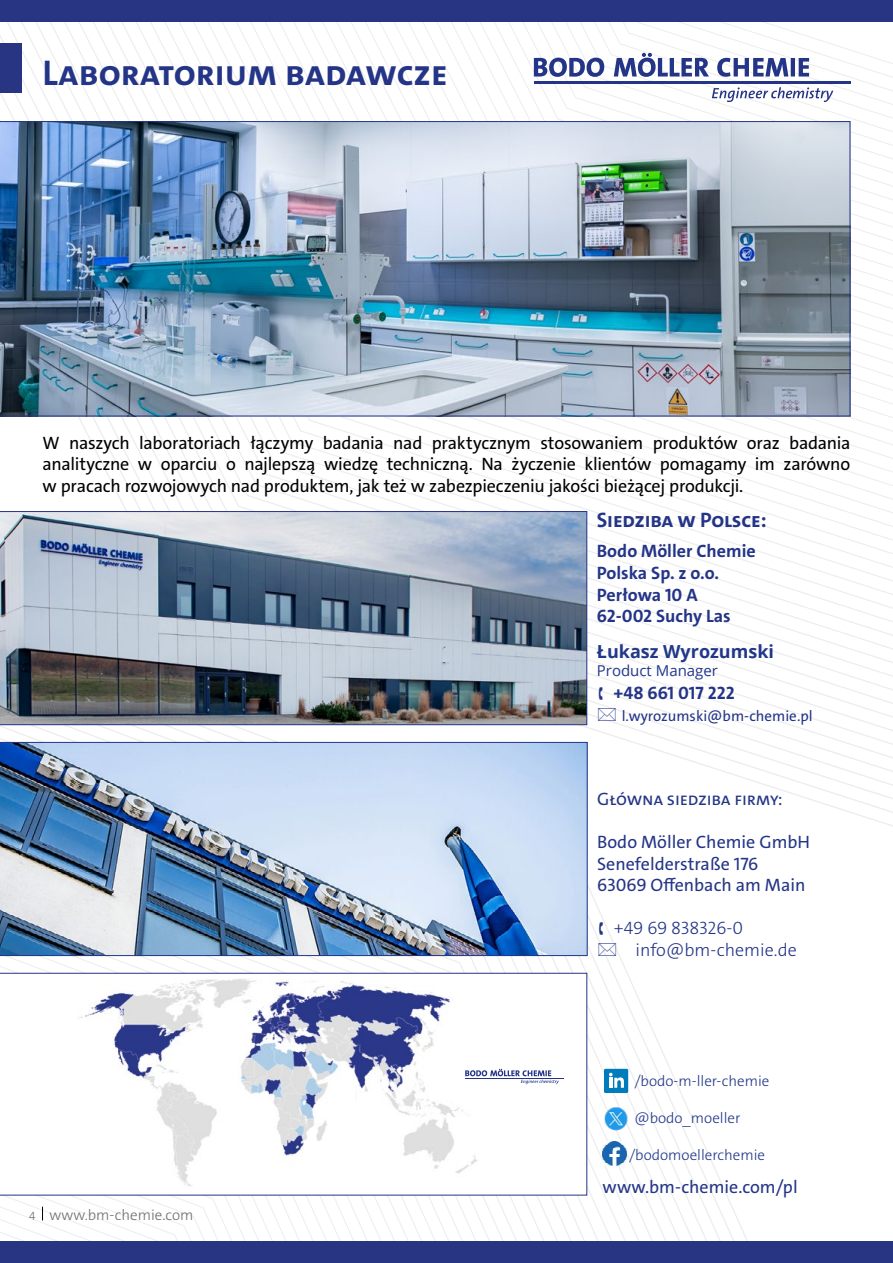
<style>
.page{position:relative;width:893px;height:1263px;background:#fff}
.page>*{position:absolute;margin:0;border:0;box-sizing:border-box;transform-origin:0 0}
.t1{font:700 36px "The Sans E4 s";color:#243587}
.t2{font:700 21px "The Sans E4 s";letter-spacing:-.01em;color:#243587}
.t3{font:18px/21.6px "The Sans E4 s";letter-spacing:-.015em;color:#000;text-align:justify}
.t4{font:18px/21.6px "The Sans E4 s";color:#243587}
.t5{font:700 18px/21.6px "The Sans E4 s";color:#243587}
.t6{font:300 18px/21.6px "The Sans E4 s";color:#243587}
.t7{font:700 18px "Open Sans";color:#213789}
.t8{font:300 15px "The Sans E4 s";color:#213789}
.t9{font:15px "The Sans E4 s";color:#243587}
.t10{font:300 15px "The Sans E4 s";color:#706f6f}
.t11{font:15px "Open Sans";color:#213789}
.s1{font-size:12px}
</style>
<div class="page">
<svg style="left:0;top:956px;width:438px;height:286px"></svg>
<svg style="left:0;top:965px;width:428px;height:277px"></svg>
<svg style="left:230px;top:21px;width:663px;height:405px"></svg>
<svg style="left:411px;top:21px;width:482px;height:153px"></svg>
<div style="left:0;top:0;width:893px;height:21px;background:#283583"></div>
<div style="left:0;top:1242px;width:893px;height:21px;background:#283583"></div>
<img style="left:0;top:742px;width:588px;height:214px">
<img style="left:603px;top:1142px;width:24px;height:24px">
<div style="left:604px;top:1069px;width:24px;height:24px;background:#007cbc"></div>
<svg style="left:609px;top:1073px;width:15px;height:15px"></svg>
<img style="left:604px;top:1107px;width:25px;height:24px">
<img style="left:0;top:511px;width:587px;height:214px">
<img style="left:0;top:121px;width:850px;height:295px">
<div style="left:0;top:43px;width:21px;height:49px;background:#283583"></div>
<svg style="left:534px;top:53px;width:275px;height:24px"></svg>
<hr style="left:534px;top:81px;width:316px;height:2px;background:#243587">
<svg style="left:712px;top:87px;width:121px;height:15px"></svg>
<svg style="left:0;top:973px;width:587px;height:222px"></svg>
<hr style="left:465px;top:1078px;width:99px;height:1px;background:#243587">
<svg style="left:465px;top:1069px;width:94px;height:15px"></svg>
<svg style="left:0;top:1114px;width:291px;height:128px"></svg>
<svg style="left:598px;top:708px;width:18px;height:13px"></svg>
<svg style="left:600px;top:943px;width:16px;height:13px"></svg>
<h1 class="t1" style="left:43px;top:49px;width:407px">Laboratorium badawcze</h1>
<p class="t3" style="left:43px;top:432px;width:809px">W naszych laboratoriach łączymy badania nad praktycznym stosowaniem produktów oraz badania analityczne w oparciu o najlepszą wiedzę techniczną. Na życzenie klientów pomagamy im zarówno w pracach rozwojowych nad produktem, jak też w zabezpieczeniu jakości bieżącej produkcji.</p>
<p class="t2" style="left:597px;top:506px;width:172px">Siedziba w Polsce:</p>
<p class="t5" style="left:597px;top:541px;width:160px">Bodo Möller Chemie<br>Polska Sp. z o.o.<br>Perłowa 10 A<br>62-002 Suchy Las</p>
<p class="t7" style="left:597px;top:639px;width:179px">Łukasz Wyrozumski</p>
<p class="t11" style="left:597px;top:660px;width:123px">Product Manager</p>
<p class="t5" style="left:614px;top:682px;width:123px">+48 661 017 222</p>
<p class="t9" style="left:622px;top:706px;width:192px">l.wyrozumski@bm-chemie.pl</p>
<p class="t4" style="left:597px;top:788px;width:187px">Główna siedziba firmy:</p>
<p class="t4" style="left:597px;top:831px;width:214px">Bodo Möller Chemie GmbH<br>Senefelderstraße 176<br>63069 Offenbach am Main</p>
<p class="t6" style="left:636px;top:917px;width:163px;text-indent:-22px">+49 69 838326-0 info@bm-chemie.de</p>
<p class="t8" style="left:634px;top:1072px;width:137px">/bodo-m-ller-chemie</p>
<p class="t8" style="left:634px;top:1108px;width:108px">@bodo_moeller</p>
<p class="t8" style="left:629px;top:1145px;width:138px">/bodomoellerchemie</p>
<p class="t10" style="left:29px;top:1205px;width:166px"><span class="s1">4</span> www.bm-chemie.com</p>
<p class="t4" style="left:603px;top:1176px;width:197px">www.bm-chemie.com/pl</p>
</div>
